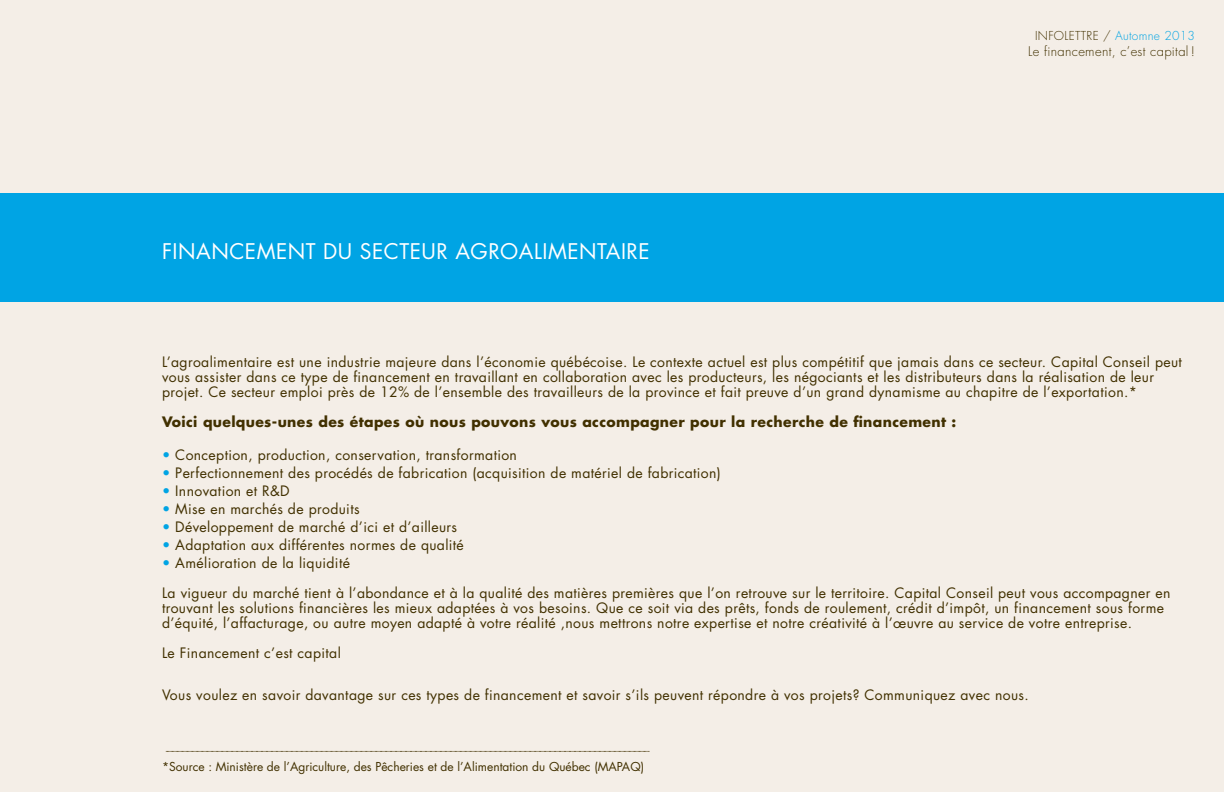
<style>
.page{position:relative;width:1224px;height:792px;background:#f4eee7}
.page>*{position:absolute;margin:0;border:0;box-sizing:border-box;transform-origin:0 0}
.t1{font:21px "Futura Std";letter-spacing:.025em;color:#fff}
.t2{font:14px/15px "Futura Std";letter-spacing:.025em;color:#413000}
.t3{font:700 14px "Futura Std";letter-spacing:.025em;color:#413000}
.t4{font:300 13px "Futura Std";letter-spacing:.025em;color:#413000}
.t5{font:12px "Futura Std";color:#413000}
.t6{font:300 12px "Futura Std";letter-spacing:.025em;color:#413000}
.s1{color:#00a4e4}
</style>
<div class="page">
<div style="left:0;top:193px;width:1224px;height:109px;background:#00a4e4"></div>
<svg style="left:166px;top:751px;width:484px;height:1px"></svg>
<h1 class="t1" style="left:162px;top:238px;width:489px">FINANCEMENT DU SECTEUR AGROALIMENTAIRE</h1>
<p class="t6" style="left:1035px;top:28px;width:161px">INFOLETTRE / <span class="s1">Automne 2013</span></p>
<p class="t4" style="left:1028px;top:43px;width:168px">Le financement, c’est capital !</p>
<p class="t2" style="left:162px;top:355px;width:1021px">L’agroalimentaire est une industrie majeure dans l’économie québécoise. Le contexte actuel est plus compétitif que jamais dans ce secteur. Capital Conseil peut vous assister dans ce type de financement en travaillant en collaboration avec les producteurs, les négociants et les distributeurs dans la réalisation de leur projet. Ce secteur emploi près de 12% de l’ensemble des travailleurs de la province et fait preuve d’un grand dynamisme au chapitre de l’exportation.*</p>
<p class="t3" style="left:162px;top:413px;width:796px">Voici quelques-unes des étapes où nous pouvons vous accompagner pour la recherche de financement :</p>
<p class="t2" style="left:162px;top:448px;width:357px"><span class="s1">•</span> Conception, production, conservation, transformation</p>
<p class="t2" style="left:162px;top:466px;width:560px"><span class="s1">•</span> Perfectionnement des procédés de fabrication (acquisition de matériel de fabrication)</p>
<p class="t2" style="left:162px;top:484px;width:129px"><span class="s1">•</span> Innovation et R&amp;D</p>
<p class="t2" style="left:162px;top:502px;width:199px"><span class="s1">•</span> Mise en marchés de produits</p>
<p class="t2" style="left:162px;top:520px;width:297px"><span class="s1">•</span> Développement de marché d’ici et d’ailleurs</p>
<p class="t2" style="left:162px;top:538px;width:303px"><span class="s1">•</span> Adaptation aux différentes normes de qualité</p>
<p class="t2" style="left:162px;top:548px;width:1010px;line-height:30px"><span class="s1">•</span> Amélioration de la liquidité<br>La vigueur du marché tient à l’abondance et à la qualité des matières premières que l’on retrouve sur le territoire. Capital Conseil peut vous accompagner en</p>
<p class="t2" style="left:162px;top:601px;width:1004px">trouvant les solutions financières les mieux adaptées à vos besoins. Que ce soit via des prêts, fonds de roulement, crédit d’impôt, un financement sous forme d’équité, l’affacturage, ou autre moyen adapté à votre réalité ,nous mettrons notre expertise et notre créativité à l’œuvre au service de votre entreprise.</p>
<p class="t2" style="left:162px;top:646px;width:180px">Le Financement c’est capital</p>
<p class="t2" style="left:162px;top:688px;width:868px">Vous voulez en savoir davantage sur ces types de financement et savoir s’ils peuvent répondre à vos projets? Communiquez avec nous.</p>
<p class="t5" style="left:162px;top:759px;width:484px">*Source : Ministère de l’Agriculture, des Pêcheries et de l’Alimentation du Québec (MAPAQ)</p>
</div>
